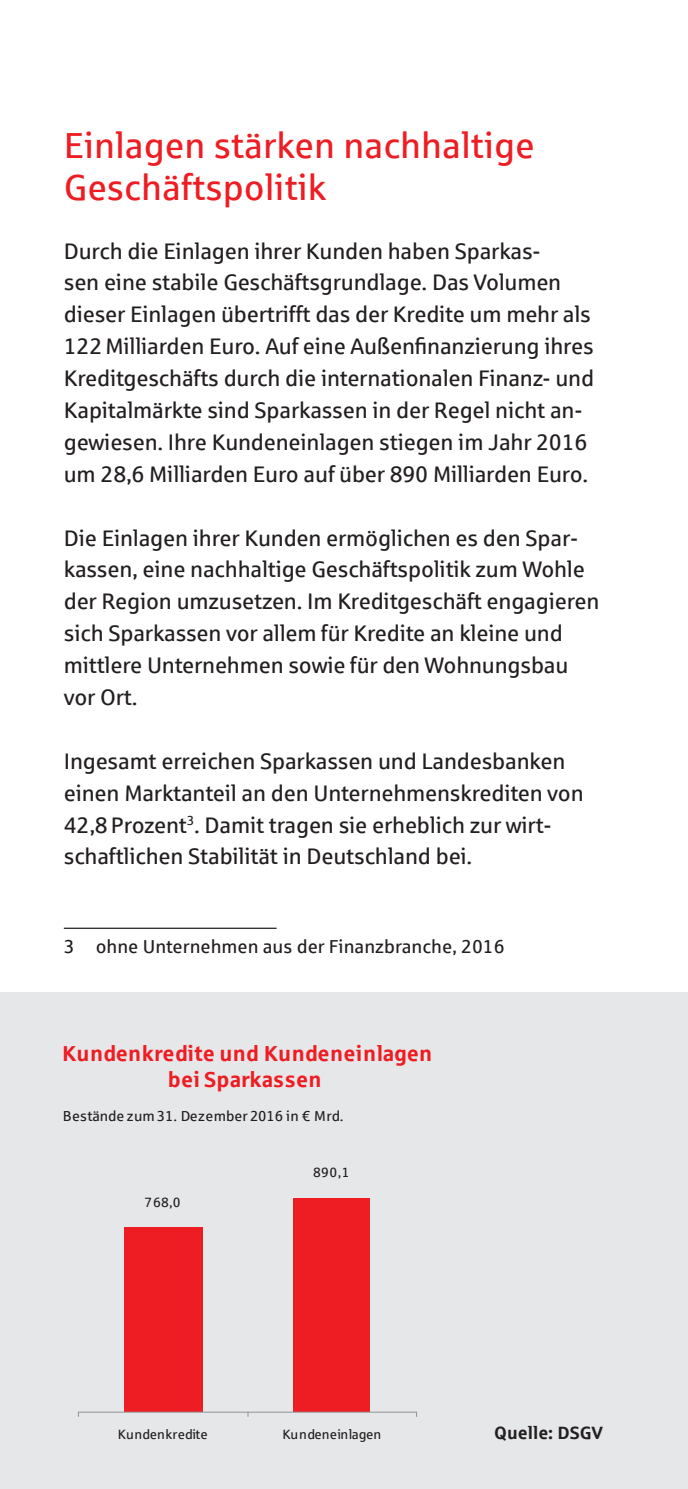
<style>
.page{position:relative;width:688px;height:1489px;background:#fff}
.page>*{position:absolute;margin:0;border:0;box-sizing:border-box;transform-origin:0 0}
.t1{font:36.25px/42.5px "Sparkasse Rg";color:#ee1d23}
.t2{font:22.5px/32px "Sparkasse Rg";letter-spacing:-.01em;color:#231f20}
.t3{font:700 21.75px/26px "Sparkasse Rg";letter-spacing:.015em;color:#ee1d23;text-align:center}
.Fußnote{font:18.75px "Sparkasse Rg";color:#231f20}
.t4{font:700 17.75px "Sparkasse Rg";color:#231f20}
.t5{font:14.5px "Sparkasse Rg";color:#231f20}
.t6{font:13.5px "Sparkasse Rg";letter-spacing:.005em;color:#231f20}
</style>
<div class="page">
<hr style="left:687px;top:0;width:1px;height:1488px;background:#ee1d23">
<hr style="left:64px;top:927px;width:212px;height:1px;background:#231f20">
<div style="left:0;top:992px;width:687px;height:496px;background:#e6e7e9"></div>
<div style="left:124px;top:1227px;width:78px;height:184px;background:#ee1d23"></div>
<div style="left:293px;top:1198px;width:77px;height:213px;background:#ee1d23"></div>
<hr style="left:78px;top:1411px;width:338px;height:1px;background:#939598">
<p class="t1" style="left:64px;top:123px;width:472px">Einlagen stärken nachhaltige<br>Geschäftspolitik</p>
<p class="t2" style="left:64px;top:234px;width:531px">Durch die Einlagen ihrer Kunden haben Sparkas-<br>sen eine stabile Geschäftsgrundlage. Das Volumen dieser Einlagen übertrifft das der Kredite um mehr als 122 Milliarden Euro. Auf eine Außenfinanzierung ihres Kreditgeschäfts durch die internationalen Finanz- und Kapitalmärkte sind Sparkassen in der Regel nicht an&shy;gewiesen. Ihre Kundeneinlagen stiegen im Jahr 2016 um 28,6 Milliarden Euro auf über 890 Milliarden Euro.</p>
<p class="t2" style="left:64px;top:521px;width:537px">Die Einlagen ihrer Kunden ermöglichen es den Spar&shy;kassen, eine nachhaltige Geschäftspolitik zum Wohle der Region umzusetzen. Im Kreditgeschäft engagieren sich Sparkassen vor allem für Kredite an kleine und mittlere Unternehmen sowie für den Wohnungsbau vor Ort.</p>
<p class="t2" style="left:64px;top:744px;width:521px">Ingesamt erreichen Sparkassen und Landesbanken einen Marktanteil an den Unternehmenskrediten von 42,8 Prozent<sup>3</sup>. Damit tragen sie erheblich zur wirt&shy;schaftlichen Stabilität in Deutschland bei.</p>
<p class="Fußnote" style="left:64px;top:935px;width:442px">3 ohne Unternehmen aus der Finanzbranche, 2016</p>
<p class="t3" style="left:62px;top:1039px;width:371px">Kundenkredite und Kundeneinlagen bei Sparkassen</p>
<p class="t5" style="left:63px;top:1107px;width:282px">Bestände zum 31. Dezember2016 in € Mrd.</p>
<p class="t6" style="left:145px;top:1193px;width:38px">768,0</p>
<p class="t6" style="left:313px;top:1163px;width:38px">890,1</p>
<p class="t6" style="left:118px;top:1426px;width:91px">Kundenkredite</p>
<p class="t6" style="left:282px;top:1426px;width:100px">Kundeneinlagen</p>
<p class="t4" style="left:494px;top:1421px;width:110px">Quelle: DSGV</p>
</div>
